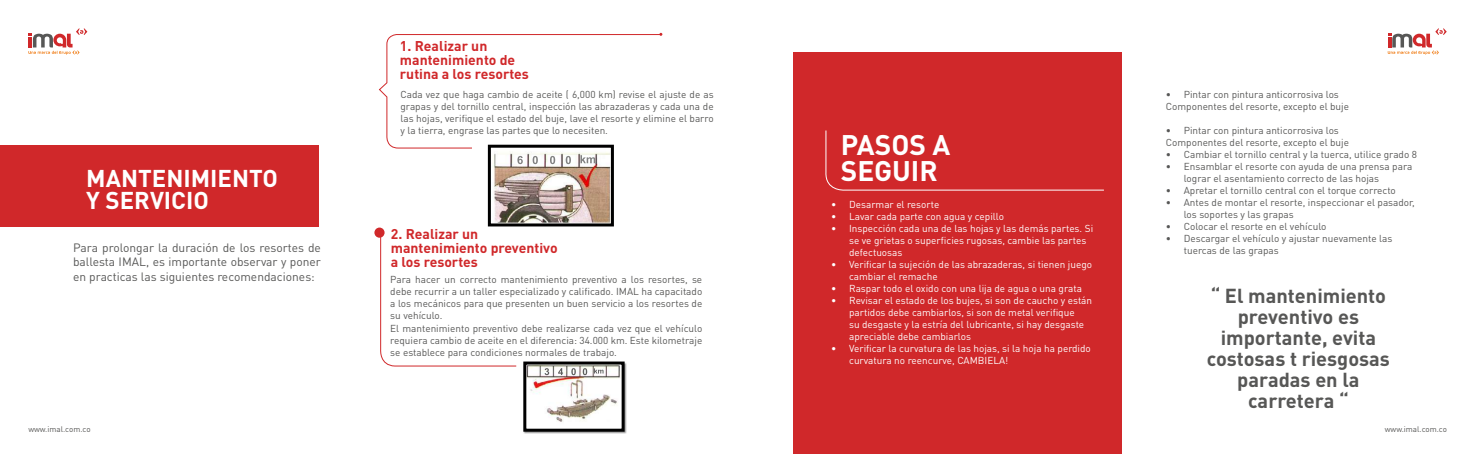
<style>
.page{position:relative;width:1475px;height:454px;background:#fff}
.page>*{position:absolute;margin:0;border:0;box-sizing:border-box;transform-origin:0 0}
.t1{font:700 28px/26px "DIN Pro";color:#fff}
.t2{font:700 24px/22px "DIN Pro";color:#fff}
.t3{font:700 20px/21px "DIN Pro";color:#575756;text-align:center}
.t4{font:700 14px/14px "DIN Pro";color:#d0282a}
.t5{font:12px/14.4px "DIN Pro";color:#575756;text-align:justify}
.t6{font:10px/12px "DIN Pro";color:#575756}
.t7{font:10px/12px "DIN Pro";color:#fff}
.t8{font:8px "DIN Pro";color:#575756}
</style>
<div class="page">
<svg style="left:1387px;top:28px;width:59px;height:27px"></svg>
<svg style="left:28px;top:28px;width:59px;height:27px"></svg>
<div style="left:0;top:146px;width:318px;height:81px;background:#d0282a"></div>
<div style="left:793px;top:52px;width:328px;height:402px;background:#d0282a"></div>
<img style="left:493px;top:152px;width:117px;height:70px">
<div style="left:488px;top:145px;width:126px;height:81px;border:3px solid #000"></div>
<svg style="left:517px;top:156px;width:5px;height:8px"></svg>
<svg style="left:532px;top:156px;width:6px;height:8px"></svg>
<svg style="left:550px;top:156px;width:5px;height:8px"></svg>
<svg style="left:565px;top:156px;width:6px;height:8px"></svg>
<svg style="left:580px;top:155px;width:15px;height:8px"></svg>
<svg style="left:379px;top:34px;width:280px;height:115px"></svg>
<div style="left:374px;top:227px;width:10px;height:10px;background:#d0282a;border-radius:50%"></div>
<svg style="left:379px;top:232px;width:138px;height:135px"></svg>
<img style="left:523px;top:361px;width:103px;height:72px">
<img style="left:527px;top:365px;width:93px;height:62px">
<div style="left:523px;top:361px;width:101px;height:70px;border:3px solid #000"></div>
<svg style="left:544px;top:368px;width:5px;height:7px"></svg>
<svg style="left:558px;top:368px;width:5px;height:7px"></svg>
<svg style="left:571px;top:368px;width:4px;height:7px"></svg>
<svg style="left:582px;top:368px;width:5px;height:7px"></svg>
<svg style="left:594px;top:368px;width:9px;height:5px"></svg>
<svg style="left:825px;top:130px;width:279px;height:61px"></svg>
<h2 class="t2" style="left:86px;top:166px;width:193px">MANTENIMIENTO<br>Y SERVICIO</h2>
<p class="t5" style="left:73px;top:240px;width:249px">Para prolongar la duración de los resortes de ballesta IMAL, es importante observar y poner en practicas las siguientes recomendaciones:</p>
<h3 class="t4" style="left:400px;top:39px;width:130px">1. Realizar un mantenimiento de rutina a los resortes</h3>
<p class="t6" style="left:400px;top:88px;width:314px;text-align:justify">Cada vez que haga cambio de aceite ( 6,000 km) revise el ajuste de as grapas y del tornillo central, inspección las abrazaderas y cada una de las hojas, verifique el estado del buje, lave el resorte y elimine el barro y la tierra, engrase las partes que lo necesiten.</p>
<h3 class="t4" style="left:391px;top:227px;width:168px">2. Realizar un mantenimiento preventivo a los resortes</h3>
<p class="t6" style="left:390px;top:273px;width:313px">Para hacer un correcto mantenimiento preventivo a los resortes, se debe recurrir a un taller especializado y calificado. IMAL ha capacitado a los mecánicos para que presenten un buen servicio a los resortes de su vehículo.<br>El mantenimiento preventivo debe realizarse cada vez que el vehículo requiera cambio de aceite en el diferencia: 34.000 km. Este kilometraje se establece para condiciones normales de trabajo.</p>
<h1 class="t1" style="left:840px;top:131px;width:111px">PASOS A<br>SEGUIR</h1>
<p class="t7" style="left:831px;top:197px;width:110px">• Desarmar el resorte</p>
<p class="t7" style="left:831px;top:209px;width:174px">• Lavar cada parte con agua y cepillo</p>
<p class="t7" style="left:849px;top:221px;width:245px;text-indent:-18px">• Inspección cada una de las hojas y las demás partes. Si se ve grietas o superficies rugosas, cambie las partes defectuosas</p>
<p class="t7" style="left:849px;top:257px;width:244px;text-indent:-18px">• Verificar la sujeción de las abrazaderas, si tienen juego cambiar el remache</p>
<p class="t7" style="left:831px;top:281px;width:252px">• Raspar todo el oxido con una lija de agua o una grata</p>
<p class="t7" style="left:849px;top:293px;width:244px;text-indent:-18px">• Revisar el estado de los bujes, si son de caucho y están partidos debe cambiarlos, si son de metal verifique<br>su desgaste y la estría del lubricante, si hay desgaste apreciable debe cambiarlos</p>
<p class="t7" style="left:849px;top:341px;width:243px;text-indent:-18px">• Verificar la curvatura de las hojas, si la hoja ha perdido curvatura no reencurve, CAMBIELA!</p>
<p class="t6" style="left:1165px;top:87px;width:185px">• Pintar con pintura anticorrosiva los<br>Componentes del resorte, excepto el buje</p>
<p class="t6" style="left:1165px;top:123px;width:185px">• Pintar con pintura anticorrosiva los<br>Componentes del resorte, excepto el buje</p>
<p class="t6" style="left:1165px;top:147px;width:253px">• Cambiar el tornillo central y la tuerca, utilice grado 8</p>
<p class="t6" style="left:1183px;top:159px;width:230px;text-indent:-18px">• Ensamblar el resorte con ayuda de una prensa para lograr el asentamiento correcto de las hojas</p>
<p class="t6" style="left:1165px;top:183px;width:231px">• Apretar el tornillo central con el torque correcto</p>
<p class="t6" style="left:1183px;top:195px;width:232px;text-indent:-18px">• Antes de montar el resorte, inspeccionar el pasador, los soportes y las grapas</p>
<p class="t6" style="left:1165px;top:219px;width:162px">• Colocar el resorte en el vehículo</p>
<p class="t6" style="left:1183px;top:231px;width:210px;text-indent:-18px">• Descargar el vehículo y ajustar nuevamente las tuercas de las grapas</p>
<h3 class="t3" style="left:1206px;top:284px;width:185px">“ El mantenimiento preventivo es importante, evita costosas t riesgosas paradas en la carretera “</h3>
<p class="t8" style="left:28px;top:423px;width:64px">www.imal.com.co</p>
<p class="t8" style="left:1384px;top:423px;width:64px">www.imal.com.co</p>
</div>
